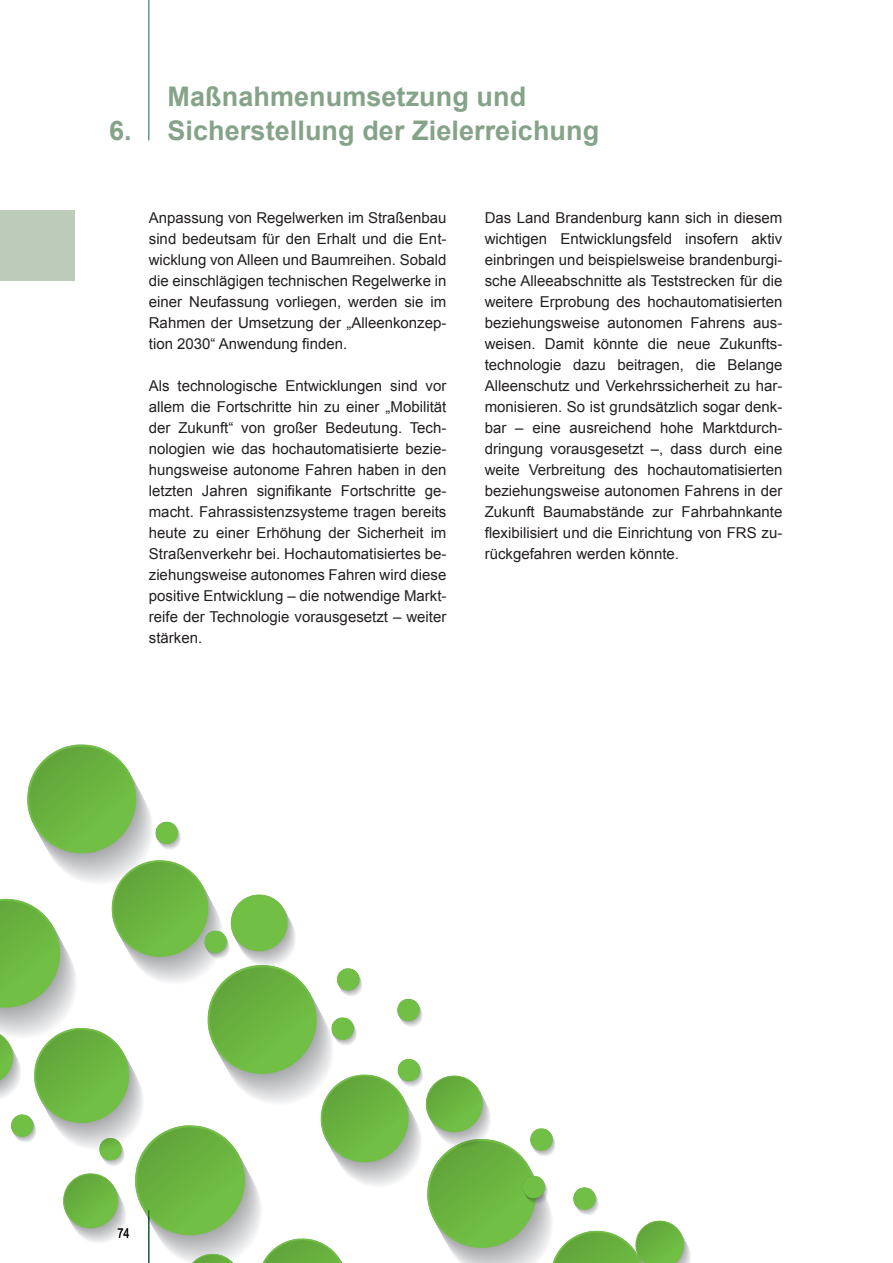
<style>
.page{position:relative;width:893px;height:1263px;background:#fff}
.page>*{position:absolute;margin:0;border:0;box-sizing:border-box;transform-origin:0 0}
.t1{font:700 27px "Arial";letter-spacing:.005em;color:#85a388}
.t2{font:15px/21px "Arial";color:#231f20;text-align:justify}
.t3{font:13.5px "Arial Narrow";color:#231f20}
</style>
<div class="page">
<div style="left:0;top:210px;width:74px;height:71px;background:#bdcbbb"></div>
<hr style="left:148px;top:0;width:1px;height:140px;background:#136d3e">
<svg style="left:0;top:744px;width:691px;height:519px"></svg>
<h1 class="t1" style="left:168px;top:79px;width:360px">Maßnahmenumsetzung und</h1>
<h1 class="t1" style="left:109px;top:113px;width:492px">6. Sicherstellung der Zielerreichung</h1>
<p class="t2" style="left:149px;top:207px;width:299px">Anpassung von Regelwerken im Straßenbau sind bedeutsam für den Erhalt und die Ent&shy;wicklung von Alleen und Baumreihen. Sobald die einschlägigen technischen Regelwerke in einer Neufassung vorliegen, werden sie im Rahmen der Umsetzung der „Alleenkonzep&shy;tion 2030“ Anwendung finden.</p>
<p class="t2" style="left:149px;top:375px;width:299px">Als technologische Entwicklungen sind vor allem die Fortschritte hin zu einer „Mobilität der Zukunft“ von großer Bedeutung. Tech&shy;nologien wie das hochautomatisierte bezie&shy;hungsweise autonome Fahren haben in den letzten Jahren signifikante Fortschritte ge&shy;macht. Fahrassistenzsysteme tragen bereits heute zu einer Erhöhung der Sicherheit im Straßenverkehr bei. Hochautomatisiertes be&shy;ziehungsweise autonomes Fahren wird diese positive Entwicklung – die notwendige Markt&shy;reife der Technologie vorausgesetzt – weiter stärken.</p>
<p class="t2" style="left:485px;top:207px;width:299px">Das Land Brandenburg kann sich in diesem wichtigen Entwicklungsfeld insofern aktiv einbringen und beispielsweise brandenburgi&shy;sche Alleeabschnitte als Teststrecken für die weitere Erprobung des hochautomatisierten beziehungsweise autonomen Fahrens aus&shy;weisen. Damit könnte die neue Zukunfts&shy;technologie dazu beitragen, die Belange Alleenschutz und Verkehrssicherheit zu har&shy;monisieren. So ist grundsätzlich sogar denk&shy;bar – eine ausreichend hohe Marktdurch&shy;dringung vorausgesetzt –, dass durch eine weite Verbreitung des hochautomatisierten beziehungsweise autonomen Fahrens in der Zukunft Baumabstände zur Fahrbahnkante flexibilisiert und die Einrichtung von FRS zu&shy;rückgefahren werden könnte.</p>
<p class="t3" style="left:117px;top:1223px;width:14px">74</p>
</div>
